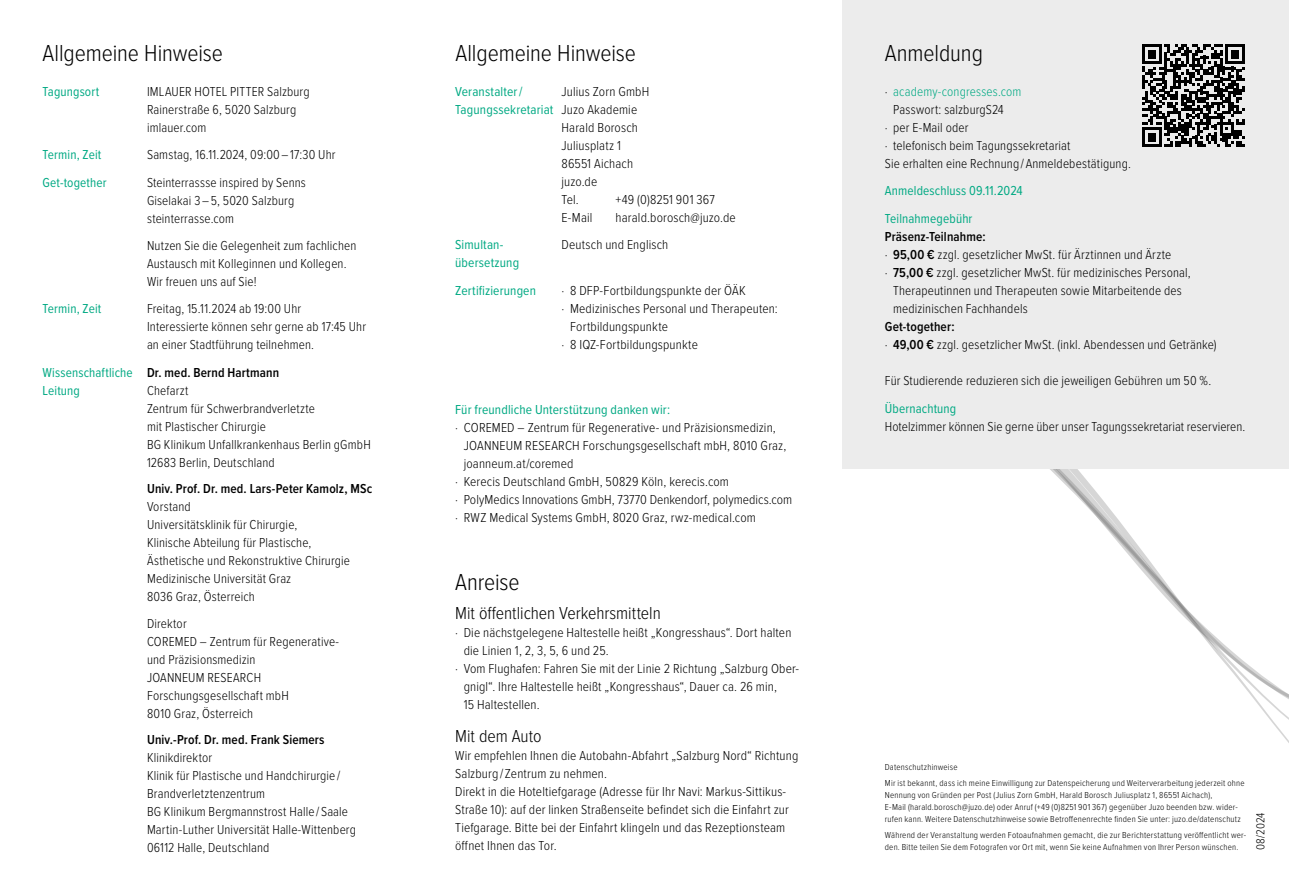
<style>
.page{position:relative;width:1289px;height:893px;background:#fff}
.page>*{position:absolute;margin:0;border:0;box-sizing:border-box;transform-origin:0 0}
.t1{font:300 24px "Proxima Nova Cond";letter-spacing:-.005em;color:#000}
.t2{font:300 18px "Proxima Nova Cond";letter-spacing:-.005em;color:#000}
.t3{font:300 13.5px/18px "Proxima Nova Cond";letter-spacing:.01em;color:#000}
.t4{font:13.5px/18px "Proxima Nova Cond";letter-spacing:.01em;color:#00a983}
.t5{font:600 13.5px "Proxima Nova Cond";letter-spacing:.01em;color:#000}
.t6{font:300 13.5px "Proxima Nova Cond";letter-spacing:.01em;color:#00a983}
.t7{font:300 12px "Proxima Nova Cond";color:#000}
.t8{font:300 9px/12px "Proxima Nova Cond";letter-spacing:.025em;color:#000}
.s1{color:#000}
.s2{font-weight:600}
</style>
<div class="page">
<svg style="left:1050px;top:469px;width:238px;height:265px"></svg>
<div style="left:842px;top:0;width:446px;height:469px;background:#ececec"></div>
<svg style="left:1142px;top:45px;width:102px;height:102px"></svg>
<h1 class="t1" style="left:43px;top:36px;width:182px">Allgemeine Hinweise</h1>
<h1 class="t1" style="left:455px;top:36px;width:182px">Allgemeine Hinweise</h1>
<p class="t4" style="left:43px;top:82px;width:58px">Tagungsort</p>
<p class="t3" style="left:147px;top:82px;width:164px">IMLAUER HOTEL PITTER Salzburg<br>Rainerstraße 6, 5020 Salzburg imlauer.com</p>
<p class="t4" style="left:43px;top:145px;width:60px">Termin, Zeit</p>
<p class="t3" style="left:147px;top:145px;width:190px">Samstag, 16.11.2024, 09:00 – 17:30 Uhr</p>
<p class="t4" style="left:43px;top:173px;width:66px">Get-together</p>
<p class="t3" style="left:147px;top:173px;width:160px">Steinterrassse inspired by Senns<br>Giselakai 3 – 5, 5020 Salzburg steinterrasse.com</p>
<p class="t3" style="left:147px;top:235px;width:211px">Nutzen Sie die Gelegenheit zum fachlichen<br>Austausch mit Kolleginnen und Kollegen.<br>Wir freuen uns auf Sie!</p>
<p class="t4" style="left:43px;top:299px;width:60px">Termin, Zeit</p>
<p class="t3" style="left:147px;top:299px;width:220px">Freitag, 15.11.2024 ab 19:00 Uhr<br>Interessierte können sehr gerne ab 17:45 Uhr an einer Stadtführung teilnehmen.</p>
<p class="t4" style="left:43px;top:363px;width:92px">Wissenschaftliche<br>Leitung</p>
<p class="t5" style="left:147px;top:362px;width:134px">Dr. med. Bernd Hartmann</p>
<h1 class="t1" style="left:884px;top:36px;width:100px">Anmeldung</h1>
<p class="t6" style="left:884px;top:81px;width:138px"><span class="s1">·</span> academy-congresses.com</p>
<p class="t3" style="left:893px;top:100px;width:112px">Passwort: salzburgS24</p>
<p class="t3" style="left:884px;top:117px;width:85px">· per E-Mail oder</p>
<p class="t3" style="left:884px;top:135px;width:187px">· telefonisch beim Tagungssekretariat</p>
<p class="t3" style="left:884px;top:153px;width:247px">Sie erhalten eine Rechnung / Anmeldebestätigung.</p>
<p class="t4" style="left:884px;top:176px;width:139px;line-height:27.8px">Anmeldeschluss 09.11.2024<br>Teilnahmegebühr</p>
<p class="t5" style="left:884px;top:227px;width:102px">Präsenz-Teilnahme:</p>
<p class="t3" style="left:884px;top:245px;width:288px">· <span class="s2">95,00 €</span> zzgl. gesetzlicher MwSt. für Ärztinnen und Ärzte</p>
<p class="t3" style="left:884px;top:263px;width:307px">· <span class="s2">75,00 €</span> zzgl. gesetzlicher MwSt. für medizinisches Personal,</p>
<p class="t3" style="left:893px;top:281px;width:290px">Therapeutinnen und Therapeuten sowie Mitarbeitende des</p>
<p class="t3" style="left:893px;top:299px;width:136px">medizinischen Fachhandels</p>
<p class="t3" style="left:884px;top:317px;width:333px"><span class="s2">Get-together:<br></span>· <span class="s2">49,00 €</span> zzgl. gesetzlicher MwSt. (inkl. Abendessen und Getränke)</p>
<p class="t3" style="left:884px;top:371px;width:328px">Für Studierende reduzieren sich die jeweiligen Gebühren um 50 %.</p>
<p class="t4" style="left:884px;top:399px;width:73px">Übernachtung</p>
<p class="t3" style="left:884px;top:416px;width:362px">Hotelzimmer können Sie gerne über unser Tagungssekretariat reservieren.</p>
<p class="t4" style="left:455px;top:82px;width:100px">Veranstalter /<br>Tagungssekretariat</p>
<p class="t3" style="left:561px;top:82px;width:89px">Julius Zorn GmbH<br>Juzo Akademie<br>Harald Borosch<br>Juliusplatz 1<br>86551 Aichach juzo.de<br>Tel.</p>
<p class="t3" style="left:615px;top:189px;width:101px">+49 (0)8251 901 367</p>
<p class="t3" style="left:561px;top:207px;width:32px">E-Mail</p>
<p class="t3" style="left:615px;top:207px;width:122px">harald.borosch@juzo.de</p>
<p class="t4" style="left:455px;top:235px;width:65px">Simultan&shy;übersetzung</p>
<p class="t3" style="left:561px;top:235px;width:108px">Deutsch und Englisch</p>
<p class="t4" style="left:455px;top:281px;width:82px">Zertifizierungen</p>
<p class="t3" style="left:561px;top:281px;width:186px">· 8 DFP-Fortbildungspunkte der ÖÄK</p>
<p class="t3" style="left:561px;top:299px;width:218px">· Medizinisches Personal und Therapeuten:</p>
<p class="t3" style="left:570px;top:317px;width:99px">Fortbildungspunkte</p>
<p class="t3" style="left:561px;top:335px;width:138px">· 8 IQZ-Fortbildungspunkte</p>
<p class="t3" style="left:147px;top:381px;width:225px">Chefarzt<br>Zentrum für Schwerbrandverletzte<br>mit Plastischer Chirurgie<br>BG Klinikum Unfallkrankenhaus Berlin gGmbH<br>12683 Berlin, Deutschland</p>
<p class="t5" style="left:147px;top:479px;width:227px">Univ. Prof. Dr. med. Lars-Peter Kamolz, MSc</p>
<p class="t3" style="left:147px;top:497px;width:204px">Vorstand<br>Universitätsklinik für Chirurgie,<br>Klinische Abteilung für Plastische,<br>Ästhetische und Rekonstruktive Chirurgie<br>Medizinische Universität Graz<br>8036 Graz, Österreich</p>
<p class="t3" style="left:147px;top:614px;width:193px">Direktor<br>COREMED – Zentrum für Regenerative&shy;und Präzisionsmedizin<br>JOANNEUM RESEARCH<br>Forschungsgesellschaft mbH<br>8010 Graz, Österreich</p>
<p class="t5" style="left:147px;top:730px;width:179px">Univ.-Prof. Dr. med. Frank Siemers</p>
<p class="t3" style="left:147px;top:748px;width:210px">Klinikdirektor<br>Klinik für Plastische und Handchirurgie / Brandverletztenzentrum<br>BG Klinikum Bergmannstrost Halle / Saale Martin-Luther Universität Halle-Wittenberg 06112 Halle, Deutschland</p>
<p class="t8" style="left:884px;top:758px;width:361px;line-height:16.2px">Datenschutzhinweise<br>Mir ist bekannt, dass ich meine Einwilligung zur Datenspeicherung und Weiterverarbeitung jederzeit ohne</p>
<p class="t4" style="left:455px;top:399px;width:216px">Für freundliche Unterstützung danken wir:</p>
<p class="t3" style="left:455px;top:417px;width:322px">· COREMED – Zentrum für Regenerative- und Präzisionsmedizin,</p>
<p class="t3" style="left:463px;top:435px;width:324px">JOANNEUM RESEARCH Forschungsgesellschaft mbH, 8010 Graz,</p>
<p class="t3" style="left:463px;top:453px;width:111px">joanneum.at/coremed</p>
<p class="t3" style="left:455px;top:471px;width:275px">· Kerecis Deutschland GmbH, 50829 Köln, kerecis.com</p>
<p class="t3" style="left:455px;top:489px;width:338px">· PolyMedics Innovations GmbH, 73770 Denkendorf, polymedics.com</p>
<p class="t3" style="left:455px;top:507px;width:302px">· RWZ Medical Systems GmbH, 8020 Graz, rwz-medical.com</p>
<h1 class="t1" style="left:455px;top:564px;width:66px">Anreise</h1>
<h2 class="t2" style="left:455px;top:600px;width:207px">Mit öffentlichen Verkehrsmitteln</h2>
<p class="t3" style="left:455px;top:623px;width:338px">· Die nächstgelegene Haltestelle heißt „Kongresshaus“. Dort halten</p>
<p class="t3" style="left:463px;top:641px;width:147px">die Linien 1, 2, 3, 5, 6 und 25.</p>
<p class="t3" style="left:455px;top:659px;width:345px">· Vom Flughafen: Fahren Sie mit der Linie 2 Richtung „Salzburg Ober-</p>
<p class="t3" style="left:463px;top:677px;width:315px">gnigl“. Ihre Haltestelle heißt „Kongresshaus“, Dauer ca. 26 min,</p>
<p class="t3" style="left:463px;top:695px;width:78px">15 Haltestellen.</p>
<h2 class="t2" style="left:455px;top:723px;width:88px">Mit dem Auto</h2>
<p class="t3" style="left:455px;top:746px;width:345px">Wir empfehlen Ihnen die Autobahn-Abfahrt „Salzburg Nord“ Richtung Salzburg / Zentrum zu nehmen.<br>Direkt in die Hoteltiefgarage (Adresse für Ihr Navi: Markus-Sittikus-- Straße 10): auf der linken Straßenseite befindet sich die Einfahrt zur Tiefgarage. Bitte bei der Einfahrt klingeln und das Rezeptionsteam öffnet Ihnen das Tor.</p>
<p class="t8" style="left:884px;top:789px;width:358px">Nennung von Gründen per Post (Julius Zorn GmbH, Harald Borosch Juliusplatz 1, 86551 Aichach),<br>E-Mail (harald.borosch@juzo.de) oder Anruf (+49 (0)8251 901 367) gegenüber Juzo beenden bzw. wider&shy;rufen kann. Weitere Datenschutzhinweise sowie Betroffenenrechte finden Sie unter: juzo.de/datenschutz</p>
<p class="t8" style="left:884px;top:829px;width:363px">Während der Veranstaltung werden Fotoaufnahmen gemacht, die zur Berichterstattung veröffentlicht wer&shy;den. Bitte teilen Sie dem Fotografen vor Ort mit, wenn Sie keine Aufnahmen von Ihrer Person wünschen.</p>
<p class="t7" style="left:1251px;top:850px;width:39px;rotate:-90deg">08/2024</p>
</div>
